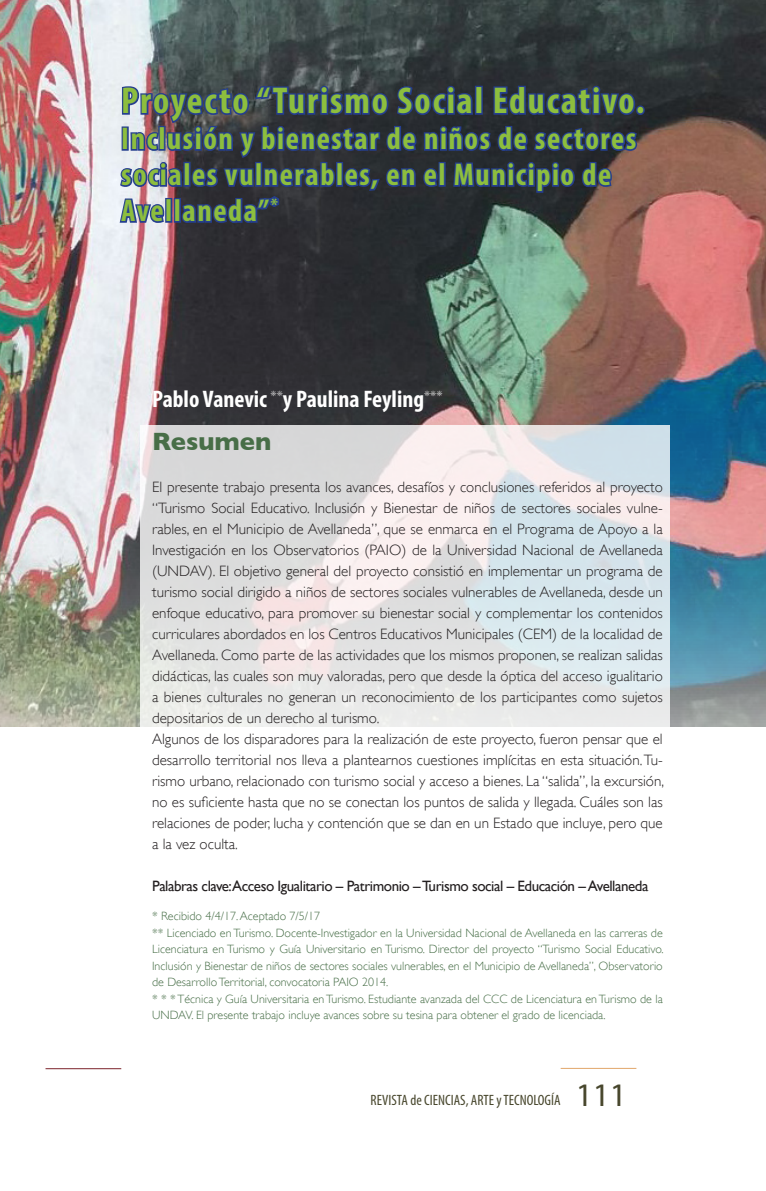
<style>
.page{position:relative;width:766px;height:1191px;background:#fff}
.page>*{position:absolute;margin:0;border:0;box-sizing:border-box;transform-origin:0 0}
.Titulo_articulo{font:700 condensed 37.5px "Myriad Pro";letter-spacing:.05em;color:#8dbe3e}
.Titulo_articulo-2{font:700 condensed 31.5px/36px "Myriad Pro";letter-spacing:.05em;color:#8dbe3e}
.Titulos_interioresd{font:700 25.5px "Gill Sans";color:#476e47}
.autores{font:700 condensed 24px "Myriad Pro";color:#fff}
.Texto_interior{font:300 15px/21px "Gill Sans";color:#231f20;text-align:justify}
.Palabras_clave{font:15px "Gill Sans";letter-spacing:-.03em;color:#231f20}
.t1{font:condensed 15px "Myriad Pro";color:#48472d}
.NOTASALPIE{font:300 12px/16.5px "Gill Sans";color:#476e47;text-align:justify}
.s1{font-stretch:normal;font-size:33px}
</style>
<div class="page">
<hr style="left:560px;top:1068px;width:76px;height:1px;background:#e1a76a">
<img style="left:0;top:0;width:765px;height:727px">
<hr style="left:45px;top:1068px;width:76px;height:1px;background:#7c222b">
<div style="left:635px;top:105px;width:9px;height:10px;border:3px solid #253f8e;border-radius:50%"></div>
<svg style="left:118px;top:66px;width:520px;height:202px;background:#464a5c"></svg>
<svg style="left:140px;top:425px;width:530px;height:302px;background:#e3e4e5"></svg>
<p class="Titulo_articulo" style="left:121px;top:77px;width:524px">Proyecto “Turismo Social Educativo.</p>
<p class="Titulo_articulo-2" style="left:121px;top:120px;width:516px">Inclusión y bienestar de niños de sectores sociales vulnerables, en el Municipio de<br>Avellaneda”<sup>*</sup></p>
<p class="autores" style="left:152px;top:384px;width:292px">Pablo Vanevic <sup>**</sup>y Paulina Feyling<sup>***</sup></p>
<p class="Titulos_interioresd" style="left:152px;top:427px;width:121px">Resumen</p>
<p class="Texto_interior" style="left:152px;top:477px;width:512px">El presente trabajo presenta los avances, desafíos y conclusiones referidos al proyecto “Turismo Social Educativo. Inclusión y Bienestar de niños de sectores sociales vulne&shy;rables, en el Municipio de Avellaneda”, que se enmarca en el Programa de Apoyo a la Investigación en los Observatorios (PAIO) de la Universidad Nacional de Avellaneda (UNDAV). El objetivo general del proyecto consistió en implementar un programa de turismo social dirigido a niños de sectores sociales vulnerables de Avellaneda, desde un enfoque educativo, para promover su bienestar social y complementar los contenidos curriculares abordados en los Centros Educativos Municipales (CEM) de la localidad de Avellaneda. Como parte de las actividades que los mismos proponen, se realizan salidas didácticas, las cuales son muy valoradas, pero que desde la óptica del acceso igualitario a bienes culturales no generan un reconocimiento de los participantes como sujetos depositarios de un derecho al turismo.</p>
<p class="Texto_interior" style="left:152px;top:729px;width:513px">Algunos de los disparadores para la realización de este proyecto, fueron pensar que el desarrollo territorial nos lleva a plantearnos cuestiones implícitas en esta situación. Tu&shy;rismo urbano, relacionado con turismo social y acceso a bienes. La “salida”, la excursión, no es suficiente hasta que no se conectan los puntos de salida y llegada. Cuáles son las relaciones de poder, lucha y contención que se dan en un Estado que incluye, pero que a la vez oculta.</p>
<p class="Palabras_clave" style="left:152px;top:877px;width:497px">Palabras clave:Acceso Igualitario – Patrimonio – Turismo social – Educación – Avellaneda</p>
<p class="NOTASALPIE" style="left:152px;top:908px;width:170px">* Recibido 4/4/17. Aceptado 7/5/17</p>
<p class="NOTASALPIE" style="left:152px;top:924px;width:513px">** Licenciado en Turismo. Docente-Investigador en la Universidad Nacional de Avellaneda en las carreras de Licenciatura en Turismo y Guía Universitario en Turismo. Director del proyecto “Turismo Social Educativo.<br>Inclusión y Bienestar de niños de sectores sociales vulnerables, en el Municipio de Avellaneda”, Observatorio de Desarrollo Territorial, convocatoria PAIO 2014.</p>
<p class="NOTASALPIE" style="left:152px;top:990px;width:512px">* * * Técnica y Guía Universitaria en Turismo. Estudiante avanzada del CCC de Licenciatura en Turismo de la<br>UNDAV. El presente trabajo incluye avances sobre su tesina para obtener el grado de licenciada.</p>
<p class="t1" style="left:370px;top:1090px;width:257px">REVISTA de CIENCIAS, ARTE y TECNOLOGÍA <span class="s1">111</span></p>
</div>
